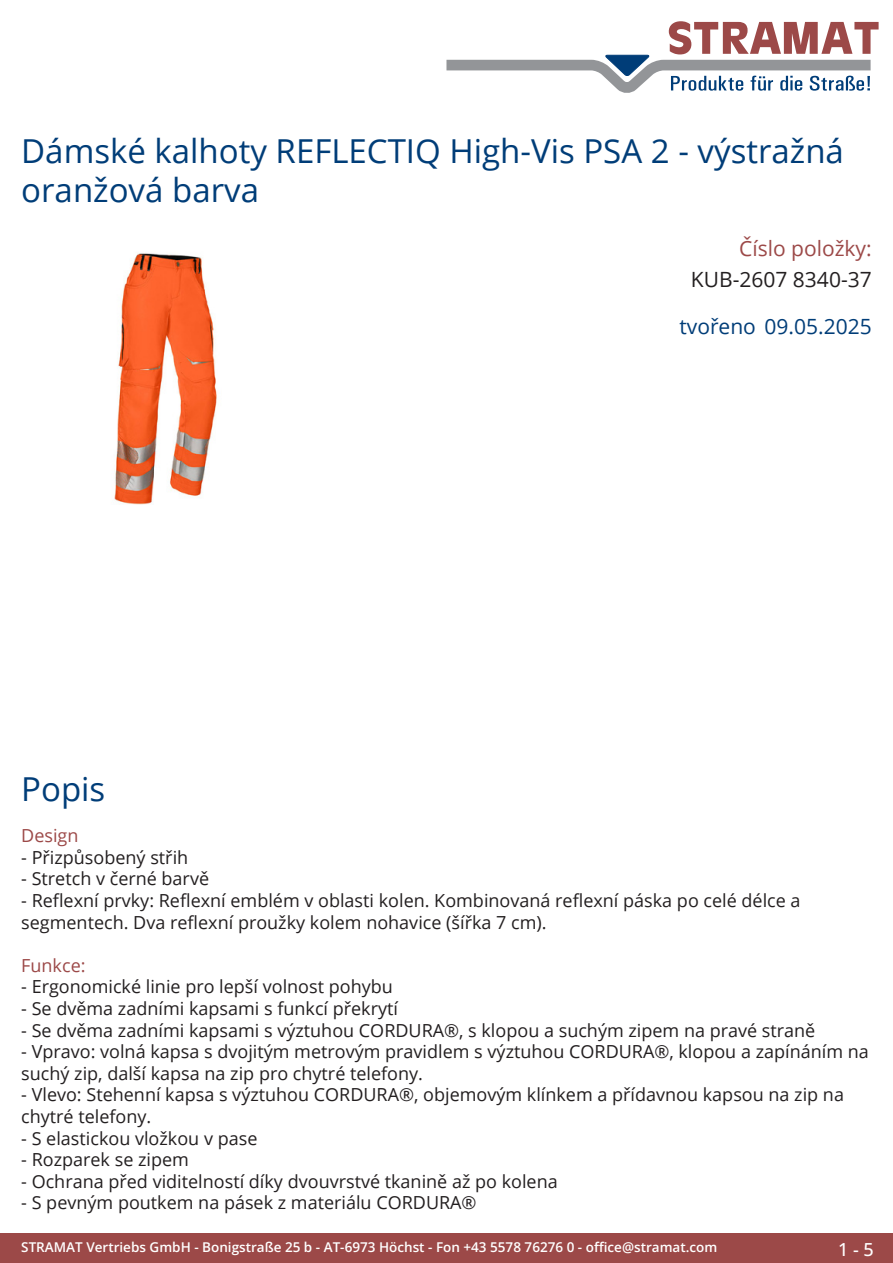
<style>
.page{position:relative;width:893px;height:1263px;background:#fff}
.page>*{position:absolute;margin:0;border:0;box-sizing:border-box;transform-origin:0 0}
.Produkttitel{font:33px/39.6px "Open Sans";color:#003d78}
.Erstellungsdatum{font:21px "Open Sans";color:#003d78}
.TechDaten_Inhalt{font:21px "Open Sans";color:#231f20}
.TechDaten_Überschrif{font:21px "Open Sans";color:#9c4948}
.Beschreibung_Text{font:18px/21.6px "Open Sans";color:#231f20}
.Beschreibung_Text-2{font:18px "Open Sans";color:#9c4948}
.t1{font:500 18px "Open Sans";color:#fff}
.t2{font:600 13.5px "Open Sans";color:#fff}
</style>
<div class="page">
<div style="left:0;top:1233px;width:893px;height:30px;background:#9c4948"></div>
<svg style="left:446px;top:21px;width:433px;height:72px"></svg>
<img style="left:114px;top:253px;width:103px;height:252px">
<p class="Produkttitel" style="left:21px;top:130px;width:824px">Dámské kalhoty REFLECTIQ High-Vis PSA 2 - výstražná oranžová barva</p>
<p class="TechDaten_Überschrif" style="left:739px;top:234px;width:134px">Číslo položky:</p>
<p class="TechDaten_Inhalt" style="left:691px;top:265px;width:182px">KUB-2607 8340-37</p>
<p class="Erstellungsdatum" style="left:679px;top:312px;width:194px">tvořeno 09.05.2025</p>
<p class="Produkttitel" style="left:21px;top:768px;width:86px">Popis</p>
<p class="Beschreibung_Text-2" style="left:21px;top:823px;width:59px">Design</p>
<p class="Beschreibung_Text" style="left:21px;top:846px;width:169px">- Přizpůsobený střih</p>
<p class="Beschreibung_Text" style="left:21px;top:867px;width:189px">- Stretch v černé barvě</p>
<p class="Beschreibung_Text" style="left:21px;top:889px;width:781px">- Reflexní prvky: Reflexní emblém v oblasti kolen. Kombinovaná reflexní páska po celé délce a segmentech. Dva reflexní proužky kolem nohavice (šířka 7 cm).</p>
<p class="Beschreibung_Text-2" style="left:21px;top:953px;width:66px">Funkce:</p>
<p class="Beschreibung_Text" style="left:21px;top:975px;width:373px">- Ergonomické linie pro lepší volnost pohybu</p>
<p class="Beschreibung_Text" style="left:21px;top:997px;width:378px">- Se dvěma zadními kapsami s funkcí překrytí</p>
<p class="Beschreibung_Text" style="left:21px;top:1019px;width:796px">- Se dvěma zadními kapsami s výztuhou CORDURA®, s klopou a suchým zipem na pravé straně</p>
<p class="Beschreibung_Text" style="left:21px;top:1040px;width:849px">- Vpravo: volná kapsa s dvojitým metrovým pravidlem s výztuhou CORDURA®, klopou a zapínáním na suchý zip, další kapsa na zip pro chytré telefony.</p>
<p class="Beschreibung_Text" style="left:21px;top:1083px;width:824px">- Vlevo: Stehenní kapsa s výztuhou CORDURA®, objemovým klínkem a přídavnou kapsou na zip na chytré telefony.</p>
<p class="Beschreibung_Text" style="left:21px;top:1127px;width:238px">- S elastickou vložkou v pase</p>
<p class="Beschreibung_Text" style="left:21px;top:1148px;width:169px">- Rozparek se zipem</p>
<p class="Beschreibung_Text" style="left:21px;top:1170px;width:538px">- Ochrana před viditelností díky dvouvrstvé tkanině až po kolena</p>
<p class="Beschreibung_Text" style="left:21px;top:1191px;width:457px">- S pevným poutkem na pásek z materiálu CORDURA®</p>
<p class="t2" style="left:21px;top:1238px;width:698px">STRAMAT Vertriebs GmbH - Bonigstraße 25 b - AT-6973 Höchst - Fon +43 5578 76276 0 - office@stramat.com</p>
<p class="t1" style="left:838px;top:1237px;width:37px">1 - 5</p>
</div>
